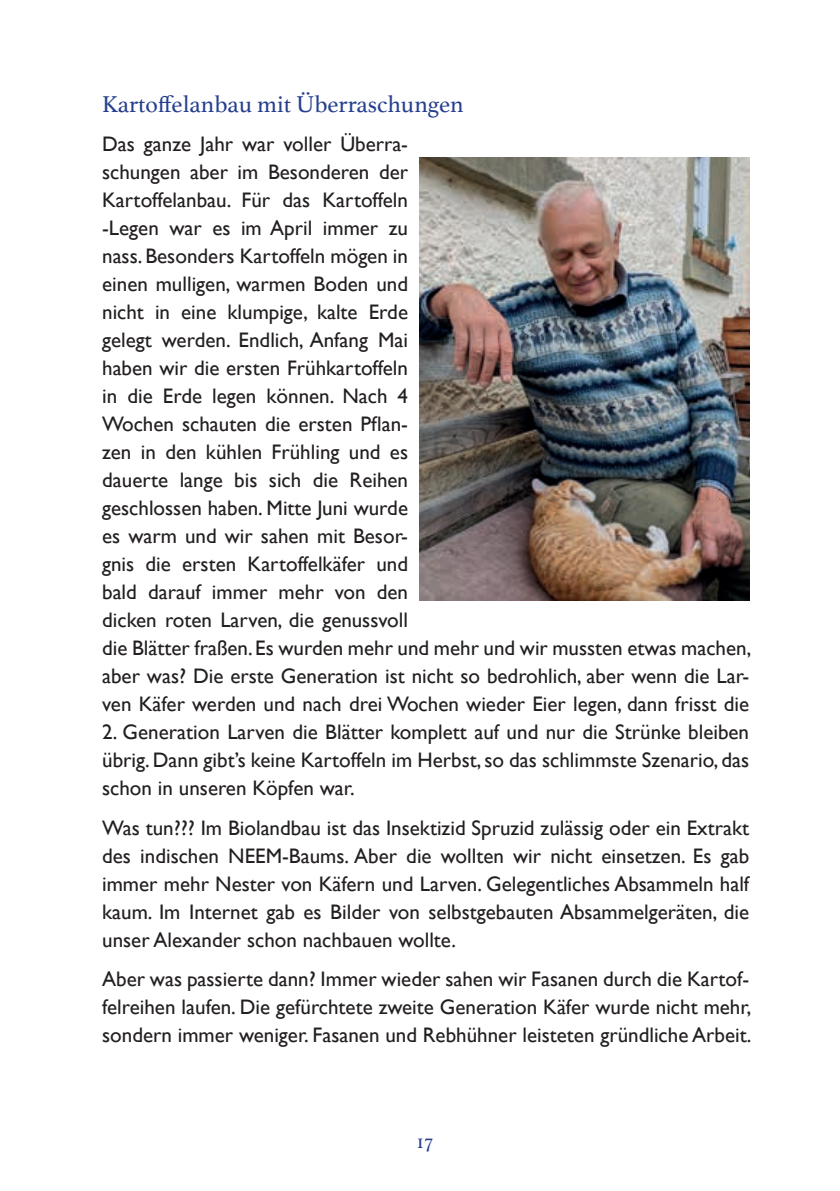
<style>
.page{position:relative;width:840px;height:1191px;background:#fff}
.page>*{position:absolute;margin:0;border:0;box-sizing:border-box;transform-origin:0 0}
.t1{font:24px "Athelas";color:#253f8e}
.t2{font:21px/28px "Gill Sans";color:#231f20;text-align:justify}
.t3{font:20px "Athelas";color:#253f8e}
</style>
<div class="page">
<img style="left:419px;top:157px;width:329px;height:444px">
<p class="t1" style="left:102px;top:85px;width:363px">Kartoffelanbau mit Überraschungen</p>
<p class="t2" style="left:102px;top:130px;width:650px;text-align:left">Das ganze Jahr war voller Überra-<br>schungen aber im Besonderen der<br>Kartoffelanbau. Für das Kartoffeln<br>-Legen war es im April immer zu<br>nass. Besonders Kartoffeln mögen in<br>einen mulligen, warmen Boden und<br>nicht in eine klumpige, kalte Erde<br>gelegt werden. Endlich, Anfang Mai<br>haben wir die ersten Frühkartoffeln<br>in die Erde legen können. Nach 4<br>Wochen schauten die ersten Pflan-<br>zen in den kühlen Frühling und es<br>dauerte lange bis sich die Reihen<br>geschlossen haben. Mitte Juni wurde<br>es warm und wir sahen mit Besor-<br>gnis die ersten Kartoffelkäfer und<br>bald darauf immer mehr von den<br>dicken roten Larven, die genussvoll<br>die Blätter fraßen. Es wurden mehr und mehr und wir mussten etwas machen, aber was? Die erste Generation ist nicht so bedrohlich, aber wenn die Lar&shy;ven Käfer werden und nach drei Wochen wieder Eier legen, dann frisst die</p>
<p class="t2" style="left:102px;top:718px;width:648px">2. Generation Larven die Blätter komplett auf und nur die Strünke bleiben übrig. Dann gibt’s keine Kartoffeln im Herbst, so das schlimmste Szenario, das schon in unseren Köpfen war.</p>
<p class="t2" style="left:102px;top:813px;width:648px">Was tun??? Im Biolandbau ist das Insektizid Spruzid zulässig oder ein Extrakt des indischen NEEM-Baums. Aber die wollten wir nicht einsetzen. Es gab immer mehr Nester von Käfern und Larven. Gelegentliches Absammeln half kaum. Im Internet gab es Bilder von selbstgebauten Absammelgeräten, die unser Alexander schon nachbauen wollte.</p>
<p class="t2" style="left:102px;top:964px;width:650px">Aber was passierte dann? Immer wieder sahen wir Fasanen durch die Kartof&shy;felreihen laufen. Die gefürchtete zweite Generation Käfer wurde nicht mehr, sondern immer weniger. Fasanen und Rebhühner leisteten gründliche Arbeit.</p>
<p class="t3" style="left:417px;top:1125px;width:17px">17</p>
</div>
